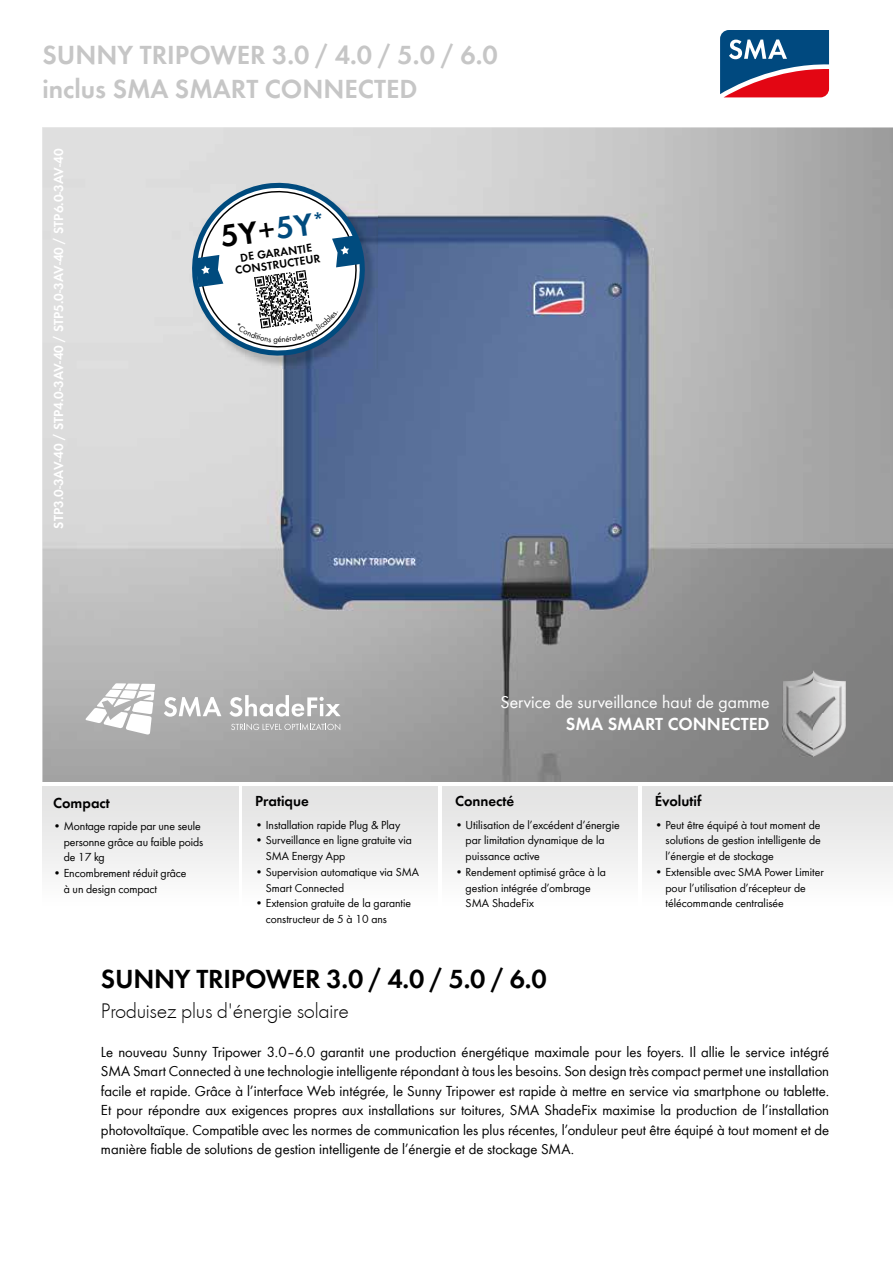
<style>
.page{position:relative;width:893px;height:1263px;background:#fff}
.page>*{position:absolute;margin:0;border:0;box-sizing:border-box;transform-origin:0 0}
.t1{font:600 31.95px "SMA Futura Global";color:#000}
.t2{font:600 27px/34.5px "SMA Futura Global";color:#c6c6c6}
.t3{font:600 27px "SMA Futura Global";letter-spacing:-.01em;color:#000}
.t4{font:300 21.75px "SMA Futura Global";letter-spacing:-.015em;color:#000}
.t5{font:18px "SMA Futura Global";color:#fff}
.t6{font:600 18px "SMA Futura Global";color:#fff}
.t7{font:15px/19.5px "SMA Futura Global";color:#000;text-align:justify}
.t8{font:600 15px "SMA Futura Global";color:#000}
.t9{font:600 13.5px "SMA Futura Global";color:#fff}
.t10{font:12px/15.8px "SMA Futura Global";color:#000}
.t11{font:600 11.7px/11.7px "SMA Futura Global";color:#000;text-align:center}
.s1{color:#004b7e}
</style>
<div class="page">
<svg style="left:720px;top:30px;width:110px;height:68px;background:#655376"></svg>
<img style="left:43px;top:128px;width:850px;height:654px">
<div style="left:43px;top:787px;width:195px;height:119px;background:linear-gradient(to bottom,#e1e1e1,#fdfdfd)"></div>
<div style="left:242px;top:787px;width:196px;height:119px;background:linear-gradient(to bottom,#e1e1e1,#fdfdfd)"></div>
<div style="left:442px;top:787px;width:196px;height:119px;background:linear-gradient(to bottom,#e1e1e1,#fdfdfd)"></div>
<div style="left:642px;top:787px;width:251px;height:119px;background:linear-gradient(to bottom,#e1e1e1,#fdfdfd)"></div>
<svg style="left:86px;top:683px;width:69px;height:51px"></svg>
<svg style="left:231px;top:723px;width:109px;height:7px"></svg>
<svg style="left:229px;top:695px;width:112px;height:22px"></svg>
<svg style="left:164px;top:697px;width:57px;height:20px"></svg>
<img style="left:782px;top:670px;width:63px;height:86px">
<img style="left:194px;top:185px;width:183px;height:183px">
<svg style="left:186px;top:177px;width:185px;height:184px"></svg>
<h2 class="t2" style="left:43px;top:37px;width:457px">SUNNY TRIPOWER 3.0 / 4.0 / 5.0 / 6.0 inclus SMA SMART CONNECTED</h2>
<p class="t9" style="left:51px;top:528px;width:381px;rotate:-90deg">STP3.0-3AV-40 / STP4.0-3AV-40 / STP5.0-3AV-40 / STP6.0-3AV-40</p>
<h1 class="t1" style="left:218px;top:218px;width:107px;rotate:-8deg">5Y+<span class="s1">5Y</span><sup>*</sup></h1>
<p class="t11" style="left:233px;top:253px;width:87px;rotate:-8deg">DE GARANTIE<br>CONSTRUCTEUR</p>
<p class="t8" style="left:53px;top:794px;width:58px">Compact</p>
<p class="t10" style="left:64px;top:818px;width:141px;text-indent:-11px">• Montage rapide par une seule personne grâce au faible poids de 17 kg</p>
<p class="t10" style="left:64px;top:865px;width:124px;text-indent:-11px">• Encombrement réduit grâce à un design compact</p>
<p class="t8" style="left:255px;top:792px;width:55px">Pratique</p>
<p class="t10" style="left:255px;top:816px;width:147px">• Installation rapide Plug &amp; Play</p>
<p class="t10" style="left:266px;top:832px;width:148px;text-indent:-11px">• Surveillance en ligne gratuite via<br>SMA Energy App</p>
<p class="t10" style="left:266px;top:864px;width:155px;text-indent:-11px">• Supervision automatique via SMA<br>Smart Connected</p>
<p class="t10" style="left:266px;top:895px;width:147px;text-indent:-11px">• Extension gratuite de la garantie constructeur de 5 à 10 ans</p>
<p class="t5" style="left:501px;top:692px;width:271px">Service de surveillance haut de gamme</p>
<p class="t6" style="left:566px;top:713px;width:205px">SMA SMART CONNECTED</p>
<p class="t8" style="left:455px;top:792px;width:61px">Connecté</p>
<p class="t10" style="left:466px;top:816px;width:156px;text-indent:-11px">• Utilisation de l’excédent d’énergie par limitation dynamique de la puissance active</p>
<p class="t10" style="left:466px;top:864px;width:142px;text-indent:-11px">• Rendement optimisé grâce à la gestion intégrée d’ombrage<br>SMA ShadeFix</p>
<p class="t8" style="left:655px;top:792px;width:48px">Évolutif</p>
<p class="t10" style="left:665px;top:816px;width:157px;text-align:justify;text-indent:-11px">• Peut être équipé à tout moment de solutions de gestion intelligente de l’énergie et de stockage</p>
<p class="t10" style="left:665px;top:864px;width:160px;text-indent:-11px">• Extensible avec SMA Power Limiter pour l’utilisation d’récepteur de télécommande centralisée</p>
<h2 class="t3" style="left:101px;top:962px;width:447px">SUNNY TRIPOWER 3.0 / 4.0 / 5.0 / 6.0</h2>
<h3 class="t4" style="left:101px;top:997px;width:249px">Produisez plus d'énergie solaire</h3>
<p class="t7" style="left:101px;top:1042px;width:730px">Le nouveau Sunny Tripower 3.0–6.0 garantit une production énergétique maximale pour les foyers. Il allie le service intégré SMA Smart Connected à une technologie intelligente répondant à tous les besoins. Son design très compact permet une installation facile et rapide. Grâce à l’interface Web intégrée, le Sunny Tripower est rapide à mettre en service via smartphone ou tablette.<br>Et pour répondre aux exigences propres aux installations sur toitures, SMA ShadeFix maximise la production de l’installation photovoltaïque. Compatible avec les normes de communication les plus récentes, l’onduleur peut être équipé à tout moment et de manière fiable de solutions de gestion intelligente de l’énergie et de stockage SMA.</p>
</div>
